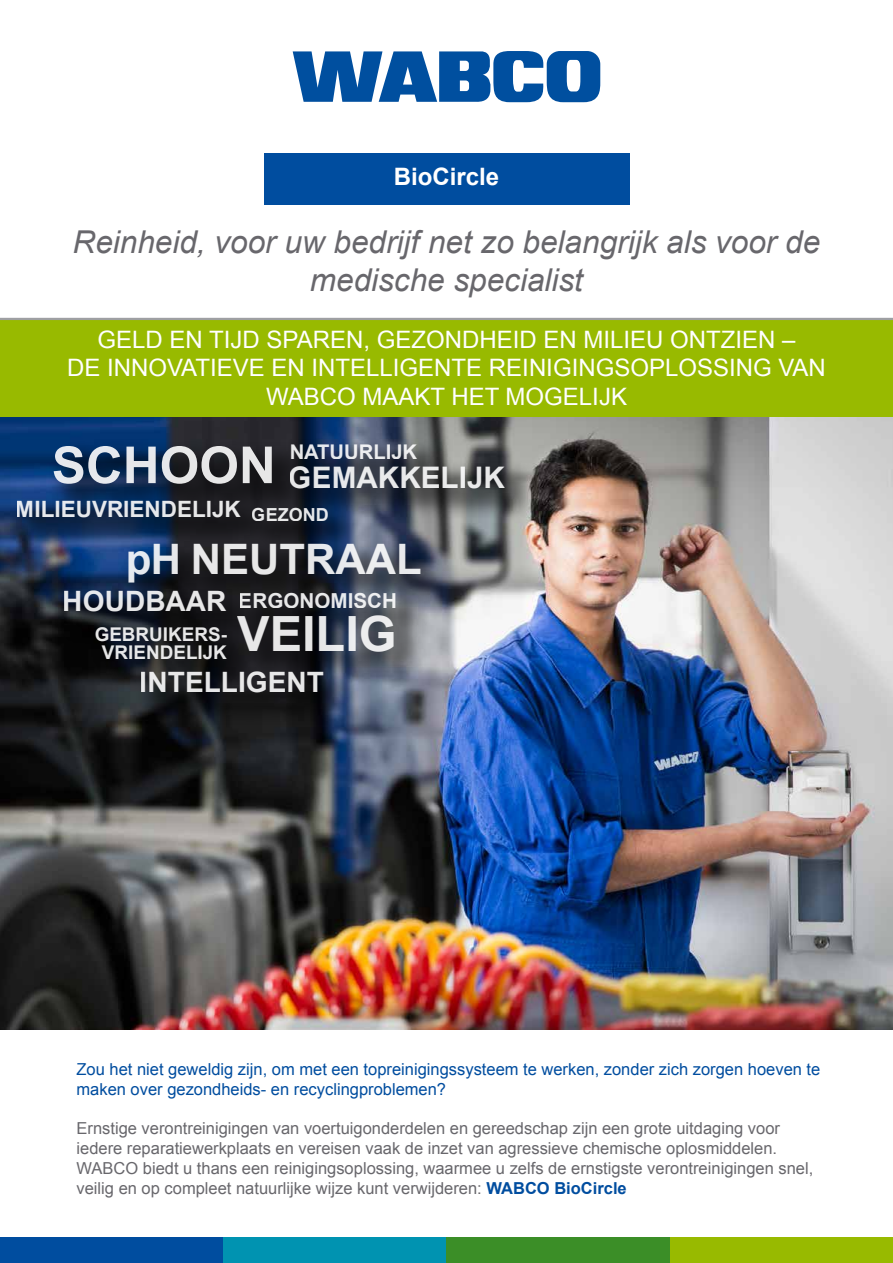
<style>
.page{position:relative;width:893px;height:1263px;background:#fff}
.page>*{position:absolute;margin:0;border:0;box-sizing:border-box;transform-origin:0 0}
.t1{font:700 51px "Arial";color:#fff}
.t2{font:700 48.6px "Arial";color:#fff}
.t3{font:700 42px "Arial";color:#fff}
.t4{font:italic 31.5px/37.8px "Arial";color:#68676c;text-align:center}
.t5{font:700 29.7px "Arial";color:#fff}
.t6{font:700 28.05px "Arial";color:#fff}
.t7{font:24px/28.8px "Arial";color:#fff;text-align:center}
.t8{font:700 24px "Arial";color:#fff}
.t9{font:700 22.5px "Arial";color:#fff}
.t10{font:700 20.7px "Arial";color:#fff}
.t11{font:700 20.25px "Arial";color:#fff}
.t12{font:700 18.9px/18px "Arial";color:#fff;text-align:center}
.t13{font:16.5px/19.8px "Arial";color:#68676c}
.t14{font:16.5px/19.8px "Arial";color:#004d9f}
.s1{font-weight:700;color:#004d9f}
</style>
<div class="page">
<div style="left:0;top:1237px;width:223px;height:26px;background:#004d9f"></div>
<div style="left:223px;top:1237px;width:223px;height:26px;background:#0093b1"></div>
<div style="left:446px;top:1237px;width:224px;height:26px;background:#3b8e27"></div>
<div style="left:670px;top:1237px;width:223px;height:26px;background:#98ba00"></div>
<svg style="left:293px;top:51px;width:307px;height:51px"></svg>
<img style="left:0;top:417px;width:893px;height:612px">
<div style="left:0;top:319px;width:893px;height:98px;background:#98ba00"></div>
<hr style="left:0;top:318px;width:893px;height:2px;background:#9e9fa2">
<div style="left:11px;top:437px;width:527px;height:289px;background:#000;opacity:.5"></div>
<div style="left:264px;top:153px;width:365px;height:51px;background:#004d9f"></div>
<h3 class="t8" style="left:394px;top:160px;width:107px">BioCircle</h3>
<h3 class="t4" style="left:73px;top:224px;width:749px">Reinheid, voor uw bedrijf net zo belangrijk als voor de medische specialist</h3>
<h3 class="t7" style="left:67px;top:325px;width:760px">GELD EN TIJD SPAREN, GEZONDHEID EN MILIEU ONTZIEN –<br>DE INNOVATIEVE EN INTELLIGENTE REINIGINGSOPLOSSING VAN<br>WABCO MAAKT HET MOGELIJK</h3>
<p class="t11" style="left:289px;top:438px;width:129px">NATUURLIJK</p>
<h3 class="t5" style="left:289px;top:458px;width:218px">GEMAKKELIJK</h3>
<h1 class="t1" style="left:52px;top:431px;width:225px">SCHOON</h1>
<h3 class="t9" style="left:16px;top:494px;width:315px">MILIEUVRIENDELIJK <sub>GEZOND</sub></h3>
<h3 class="t3" style="left:125px;top:531px;width:298px">pH NEUTRAAL</h3>
<p class="t10" style="left:239px;top:587px;width:160px">ERGONOMISCH</p>
<p class="t12" style="left:95px;top:626px;width:134px">GEBRUIKERS-<br>VRIENDELIJK</p>
<h2 class="t2" style="left:237px;top:601px;width:161px">VEILIG</h2>
<h3 class="t6" style="left:63px;top:582px;width:165px">HOUDBAAR</h3>
<h3 class="t6" style="left:140px;top:664px;width:186px">INTELLIGENT</h3>
<p class="t14" style="left:77px;top:1059px;width:745px">Zou het niet geweldig zijn, om met een topreinigingssysteem te werken, zonder zich zorgen hoeven te maken over gezondheids- en recyclingproblemen?</p>
<p class="t13" style="left:77px;top:1119px;width:738px">Ernstige verontreinigingen van voertuigonderdelen en gereedschap zijn een grote uitdaging voor iedere reparatiewerkplaats en vereisen vaak de inzet van agressieve chemische oplosmiddelen.<br>WABCO biedt u thans een reinigingsoplossing, waarmee u zelfs de ernstigste verontreinigingen snel, veilig en op compleet natuurlijke wijze kunt verwijderen: <span class="s1">WABCO BioCircle</span></p>
</div>
